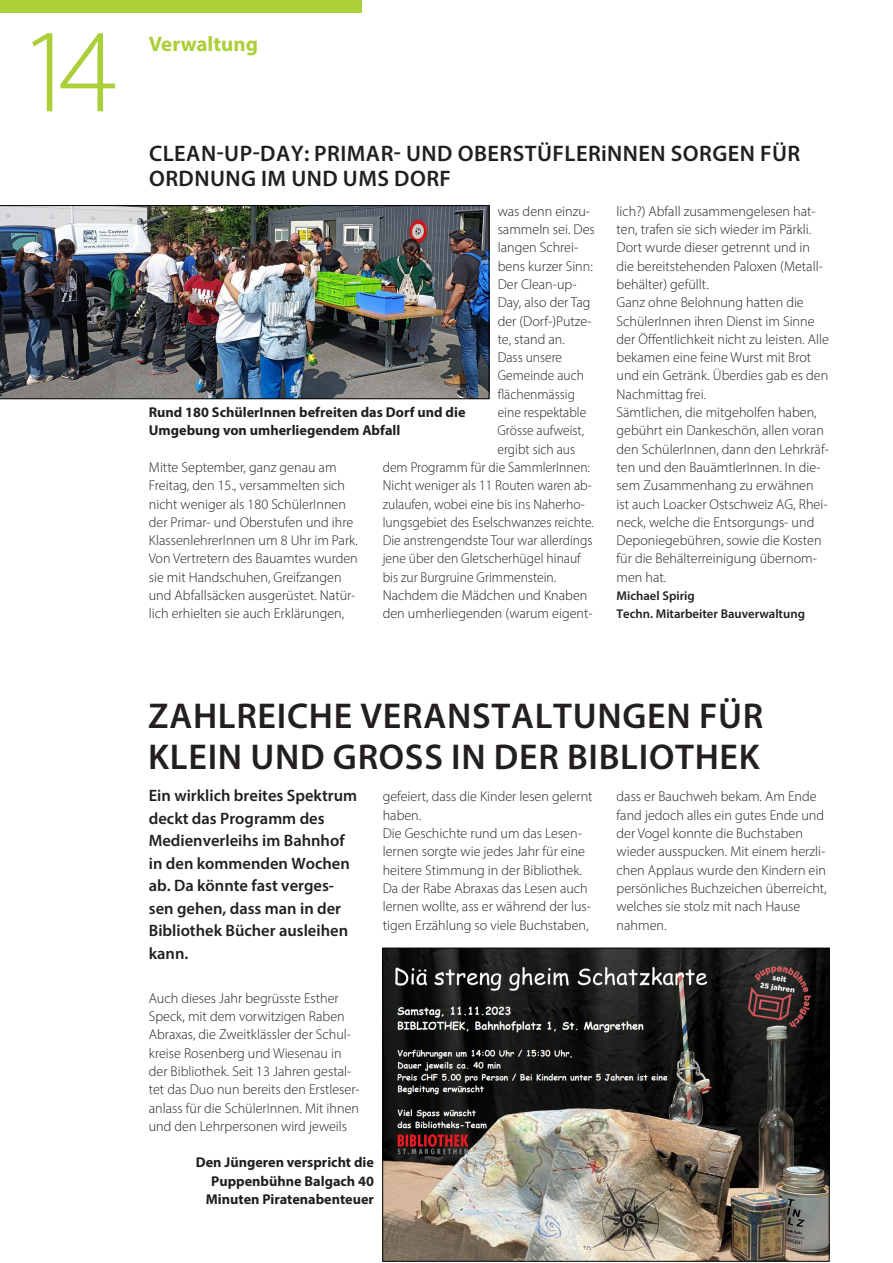
<style>
.page{position:relative;width:893px;height:1263px;background:#fff}
.page>*{position:absolute;margin:0;border:0;box-sizing:border-box;transform-origin:0 0}
._11_Seitenzahl{font:300 120px "Myriad Pro";color:#abcf38}
._1_Haupttitel{font:600 36px/40.5px "Myriad Pro";letter-spacing:.02em;color:#231f20}
._1_1_Haupttitel_klein_18{font:600 22.5px/25.5px "Myriad Pro";letter-spacing:.02em;color:#231f20}
._6_1_Pagina_fett_-_grün__Gemeinde{font:700 21px "Myriad Pro";color:#abcf38}
._2_Lead__Vorspann{font:600 16.5px/22.5px "Myriad Pro";color:#231f20}
._3_Lauftext{font:300 14.25px/18.3px "Myriad Pro";color:#231f20}
._3_Lauftext-2{font:300 14.25px "Myriad Pro";color:#231f20;scale:.95 1}
._8_Legende_linksbündig{font:700 14.25px/18.3px "Myriad Pro";color:#231f20}
._8_1_Legende_rechtsbündig{font:700 14.25px/18.3px "Myriad Pro";color:#231f20;text-align:right}
._5_Autor{font:600 12.75px/18.3px "Myriad Pro";color:#231f20}
</style>
<div class="page">
<div style="left:0;top:0;width:361px;height:13px;background:#abcf38"></div>
<img style="left:0;top:205px;width:489px;height:194px">
<img style="left:384px;top:950px;width:443px;height:309px">
<div style="left:382px;top:948px;width:447px;height:313px;border:1px solid #000"></div>
<p class="_11_Seitenzahl" style="left:18px;top:-1px;width:101px">14</p>
<p class="_6_1_Pagina_fett_-_grün__Gemeinde" style="left:149px;top:30px;width:111px">Verwaltung</p>
<p class="_1_1_Haupttitel_klein_18" style="left:149px;top:140px;width:653px">CLEAN-UP-DAY: PRIMAR- UND OBERSTÜFLERiNNEN SORGEN FÜR<br>ORDNUNG IM UND UMS DORF</p>
<p class="_3_Lauftext" style="left:498px;top:202px;width:99px">was denn einzu&shy;sammeln sei. Des langen Schrei&shy;bens kurzer Sinn:<br>Der Clean-up-<br>Day, also der Tag der (Dorf-)Putze&shy;te, stand an.</p>
<p class="_3_Lauftext-2" style="left:498px;top:349px;width:69px">Dass unsere</p>
<p class="_3_Lauftext-2" style="left:498px;top:367px;width:92px">Gemeinde auch</p>
<p class="_3_Lauftext-2" style="left:498px;top:385px;width:83px">flächenmässig</p>
<p class="_3_Lauftext-2" style="left:498px;top:404px;width:95px">eine respektable</p>
<p class="_3_Lauftext-2" style="left:497px;top:422px;width:93px">Grösse aufweist,</p>
<p class="_3_Lauftext-2" style="left:497px;top:440px;width:83px">ergibt sich aus</p>
<p class="_3_Lauftext-2" style="left:383px;top:459px;width:220px">dem Programm für die SammlerInnen:</p>
<p class="_3_Lauftext-2" style="left:383px;top:477px;width:222px">Nicht weniger als 11 Routen waren ab-</p>
<p class="_3_Lauftext-2" style="left:383px;top:495px;width:214px">zulaufen, wobei eine bis ins Naherho-</p>
<p class="_3_Lauftext-2" style="left:383px;top:514px;width:224px">lungsgebiet des Eselschwanzes reichte.</p>
<p class="_3_Lauftext-2" style="left:383px;top:532px;width:222px">Die anstrengendste Tour war allerdings</p>
<p class="_3_Lauftext-2" style="left:383px;top:550px;width:210px">jene über den Gletscherhügel hinauf</p>
<p class="_3_Lauftext-2" style="left:383px;top:568px;width:184px">bis zur Burgruine Grimmenstein.</p>
<p class="_3_Lauftext" style="left:383px;top:586px;width:211px">Nachdem die Mädchen und Knaben den umherliegenden (warum eigent-</p>
<p class="_8_Legende_linksbündig" style="left:149px;top:403px;width:318px">Rund 180 SchülerInnen befreiten das Dorf und die<br>Umgebung von umherliegendem Abfall</p>
<p class="_3_Lauftext" style="left:149px;top:458px;width:211px">Mitte September, ganz genau am Freitag, den 15., versammelten sich nicht weniger als 180 SchülerInnen der Primar- und Oberstufen und ihre KlassenlehrerInnen um 8 Uhr im Park.<br>Von Vertretern des Bauamtes wurden sie mit Handschuhen, Greifzangen und Abfallsäcken ausgerüstet. Natür&shy;lich erhielten sie auch Erklärungen,</p>
<p class="_3_Lauftext" style="left:617px;top:202px;width:208px">lich?) Abfall zusammengelesen hat&shy;ten, trafen sie sich wieder im Pärkli.<br>Dort wurde dieser getrennt und in die bereitstehenden Paloxen (Metall&shy;behälter) gefüllt.</p>
<p class="_3_Lauftext" style="left:617px;top:293px;width:214px">Ganz ohne Belohnung hatten die<br>SchülerInnen ihren Dienst im Sinne der Öffentlichkeit nicht zu leisten. Alle bekamen eine feine Wurst mit Brot und ein Getränk. Überdies gab es den<br>Nachmittag frei.</p>
<p class="_3_Lauftext" style="left:617px;top:403px;width:214px">Sämtlichen, die mitgeholfen haben, gebührt ein Dankeschön, allen voran den SchülerInnen, dann den Lehrkräf&shy;ten und den BauämtlerInnen. In die&shy;sem Zusammenhang zu erwähnen ist auch Loacker Ostschweiz AG, Rhei&shy;neck, welche die Entsorgungs- und<br>Deponiegebühren, sowie die Kosten für die Behälterreinigung übernom&shy;men hat.</p>
<p class="_5_Autor" style="left:617px;top:586px;width:190px">Michael Spirig<br>Techn. Mitarbeiter Bauverwaltung</p>
<p class="_1_Haupttitel" style="left:148px;top:695px;width:616px">ZAHLREICHE VERANSTALTUNGEN FÜR<br>KLEIN UND GROSS IN DER BIBLIOTHEK</p>
<p class="_2_Lead__Vorspann" style="left:149px;top:784px;width:210px">Ein wirklich breites Spektrum deckt das Programm des<br>Medienverleihs im Bahnhof in den kommenden Wochen ab. Da könnte fast verges&shy;sen gehen, dass man in der<br>Bibliothek Bücher ausleihen kann.</p>
<p class="_3_Lauftext" style="left:149px;top:989px;width:212px">Auch dieses Jahr begrüsste Esther Speck, mit dem vorwitzigen Raben Abraxas, die Zweitklässler der Schul&shy;kreise Rosenberg und Wiesenau in der Bibliothek. Seit 13 Jahren gestal&shy;tet das Duo nun bereits den Erstleser&shy;anlass für die SchülerInnen. Mit ihnen und den Lehrpersonen wird jeweils</p>
<p class="_3_Lauftext" style="left:383px;top:787px;width:211px">gefeiert, dass die Kinder lesen gelernt haben.</p>
<p class="_3_Lauftext" style="left:383px;top:824px;width:210px">Die Geschichte rund um das Lesen&shy;lernen sorgte wie jedes Jahr für eine heitere Stimmung in der Bibliothek.<br>Da der Rabe Abraxas das Lesen auch lernen wollte, ass er während der lus&shy;tigen Erzählung so viele Buchstaben,</p>
<p class="_3_Lauftext" style="left:617px;top:787px;width:212px">dass er Bauchweh bekam. Am Ende fand jedoch alles ein gutes Ende und der Vogel konnte die Buchstaben wieder ausspucken. Mit einem herzli&shy;chen Applaus wurde den Kindern ein persönliches Buchzeichen überreicht, welches sie stolz mit nach Hause nahmen.</p>
<p class="_8_1_Legende_rechtsbündig" style="left:196px;top:1153px;width:180px">Den Jüngeren verspricht die<br>Puppenbühne Balgach 40<br>Minuten Piratenabenteuer</p>
</div>
